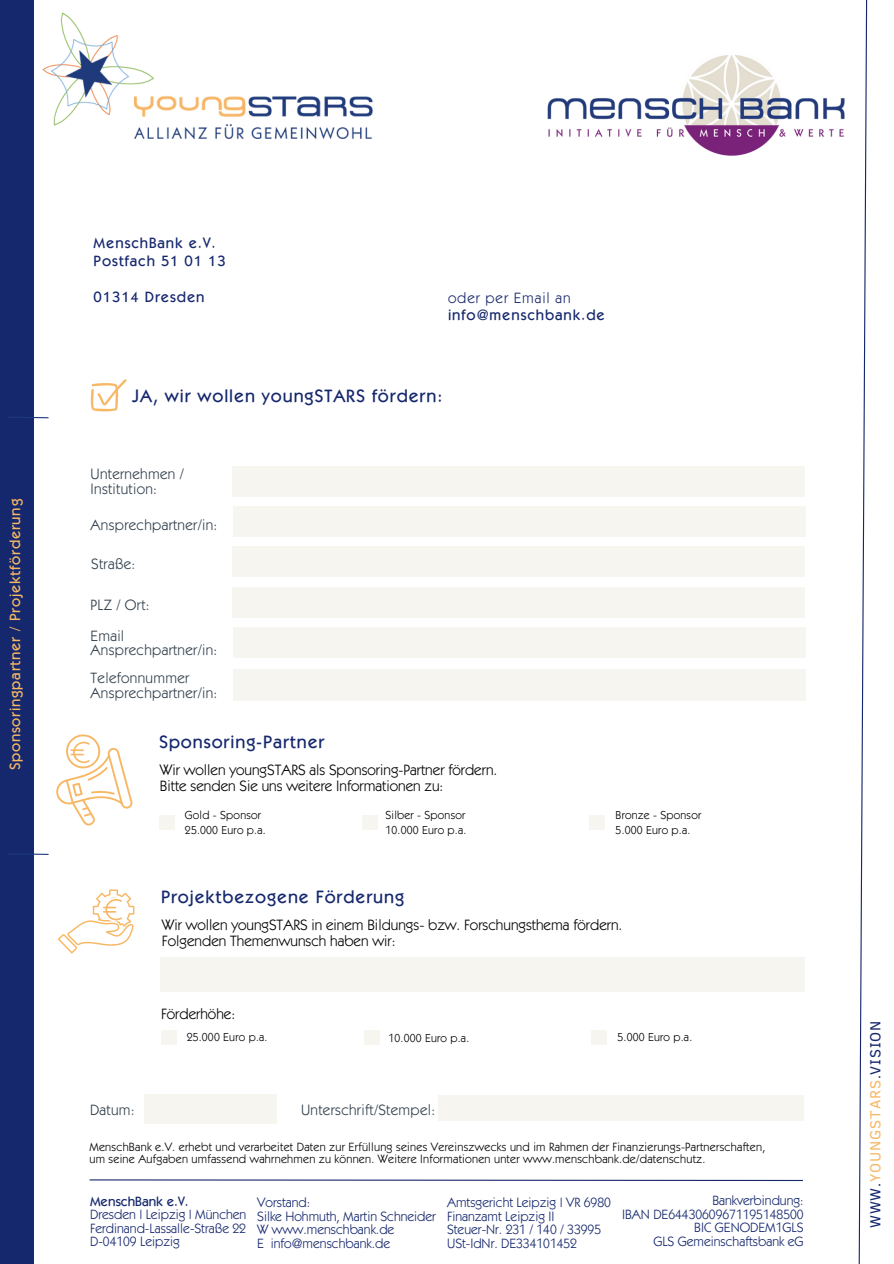
<style>
.page{position:relative;width:894px;height:1264px;background:#fff}
.page>*{position:absolute;margin:0;border:0;box-sizing:border-box;transform-origin:0 0}
.t1{font:500 18px "Itc Kabel";letter-spacing:.05em;color:#15276d}
.t2{font:15px/16.4px "Itc Kabel";color:#000}
.t3{font:15px/14.7px "Itc Kabel";letter-spacing:.02em;color:#313f4c}
.t4{font:500 15px/18px "Itc Kabel";letter-spacing:.06em;color:#15276d}
.t5{font:500 15px "Itc Kabel";letter-spacing:.05em;color:#f7b866}
.t6{font:15px "Clear Sans";letter-spacing:.055em;color:#15276d}
.t7{font:15px "Itc Kabel";letter-spacing:.06em;color:#15276d}
.t8{font:13.5px/13.5px "Itc Kabel";color:#15276d}
.t9{font:500 13.5px "Itc Kabel";color:#15276d}
.t10{font:12px/12px "Itc Kabel";letter-spacing:.02em;color:#000}
.t11{font:11.7px/15.5px "Itc Kabel";letter-spacing:.02em;color:#000}
.s1{color:#f7b866}
</style>
<div class="page">
<div style="left:0;top:0;width:34px;height:1263px;background:#15276d"></div>
<svg style="left:91px;top:379px;width:36px;height:33px"></svg>
<div style="left:232px;top:466px;width:572px;height:30px;background:#f7f5f0"></div>
<div style="left:233px;top:506px;width:572px;height:31px;background:#f7f5f0"></div>
<div style="left:232px;top:546px;width:572px;height:30px;background:#f7f5f0"></div>
<div style="left:232px;top:587px;width:572px;height:30px;background:#f7f5f0"></div>
<div style="left:233px;top:627px;width:572px;height:31px;background:#f7f5f0"></div>
<svg style="left:56px;top:734px;width:76px;height:91px"></svg>
<div style="left:159px;top:815px;width:15px;height:14px;background:#f7f5f0"></div>
<div style="left:362px;top:815px;width:15px;height:14px;background:#f7f5f0"></div>
<div style="left:589px;top:815px;width:15px;height:14px;background:#f7f5f0"></div>
<div style="left:144px;top:1094px;width:133px;height:29px;background:#f7f5f0"></div>
<div style="left:438px;top:1095px;width:365px;height:25px;background:#f7f5f0"></div>
<svg style="left:858px;top:0;width:9px;height:1263px"></svg>
<svg style="left:89px;top:1179px;width:714px;height:2px"></svg>
<img style="left:42px;top:12px;width:331px;height:128px">
<img style="left:547px;top:47px;width:318px;height:113px">
<svg style="left:8px;top:417px;width:41px;height:2px"></svg>
<svg style="left:8px;top:853px;width:41px;height:2px"></svg>
<div style="left:233px;top:670px;width:572px;height:30px;background:#f7f5f0"></div>
<div style="left:161px;top:1030px;width:15px;height:14px;background:#f7f5f0"></div>
<div style="left:364px;top:1030px;width:15px;height:14px;background:#f7f5f0"></div>
<div style="left:591px;top:1030px;width:15px;height:14px;background:#f7f5f0"></div>
<div style="left:161px;top:957px;width:644px;height:34px;background:#f7f5f0"></div>
<svg style="left:58px;top:889px;width:76px;height:64px"></svg>
<p class="t5" style="left:6px;top:770px;width:273px;rotate:-90deg">Sponsoringpartner / Projektförderung</p>
<p class="t4" style="left:94px;top:233px;width:134px">MenschBank e.V.<br>Postfach 51 01 13</p>
<p class="t4" style="left:94px;top:287px;width:112px">01314 Dresden</p>
<p class="t7" style="left:448px;top:289px;width:124px">oder per Email an</p>
<p class="t4" style="left:448px;top:305px;width:158px">info@menschbank.de</p>
<h1 class="t1" style="left:132px;top:385px;width:312px">JA, wir wollen youngSTARS fördern:</h1>
<p class="t3" style="left:91px;top:466px;width:95px">Unternehmen /<br>Institution:</p>
<p class="t3" style="left:91px;top:517px;width:128px">Ansprechpartner/in:</p>
<p class="t3" style="left:91px;top:556px;width:45px">Straße:</p>
<p class="t3" style="left:91px;top:597px;width:60px">PLZ / Ort:</p>
<p class="t3" style="left:91px;top:628px;width:128px">Email<br>Ansprechpartner/in:</p>
<p class="t3" style="left:91px;top:670px;width:128px">Telefonnummer<br>Ansprechpartner/in:</p>
<h1 class="t1" style="left:159px;top:731px;width:167px">Sponsoring-Partner</h1>
<p class="t2" style="left:160px;top:761px;width:339px">Wir wollen youngSTARS als Sponsoring-Partner fördern.<br>Bitte senden Sie uns weitere Informationen zu:</p>
<p class="t11" style="left:185px;top:806px;width:82px">Gold - Sponsor<br>25.000 Euro p.a.</p>
<p class="t11" style="left:385px;top:806px;width:82px">Silber - Sponsor<br>10.000 Euro p.a.</p>
<p class="t11" style="left:615px;top:806px;width:87px">Bronze - Sponsor<br>5.000 Euro p.a.</p>
<h1 class="t1" style="left:161px;top:886px;width:244px">Projektbezogene Förderung</h1>
<p class="t2" style="left:162px;top:916px;width:461px">Wir wollen youngSTARS in einem Bildungs- bzw. Forschungsthema fördern.<br>Folgenden Themenwunsch haben wir:</p>
<p class="t2" style="left:161px;top:1005px;width:76px">Förderhöhe:</p>
<p class="t11" style="left:187px;top:1029px;width:82px">25.000 Euro p.a.</p>
<p class="t11" style="left:388px;top:1029px;width:82px">10.000 Euro p.a.</p>
<p class="t11" style="left:617px;top:1029px;width:76px">5.000 Euro p.a.</p>
<p class="t3" style="left:90px;top:1102px;width:46px">Datum:</p>
<p class="t3" style="left:301px;top:1102px;width:135px">Unterschrift/Stempel:</p>
<p class="t10" style="left:89px;top:1141px;width:677px">MenschBank e.V. erhebt und verarbeitet Daten zur Erfüllung seines Vereinszwecks und im Rahmen der Finanzierungs-Partnerschaften, um seine Aufgaben umfassend wahrnehmen zu können. Weitere Informationen unter www.menschbank.de/datenschutz.</p>
<p class="t9" style="left:90px;top:1193px;width:100px">MenschBank e.V.</p>
<p class="t8" style="left:90px;top:1207px;width:158px;text-align:justify">Dresden | Leipzig | München Ferdinand-Lassalle-Straße 22<br>D-04109 Leipzig</p>
<p class="t8" style="left:257px;top:1195px;width:180px">Vorstand:<br>Silke Hohmuth, Martin Schneider<br>W www.menschbank.de<br>E info@menschbank.de</p>
<p class="t8" style="left:622px;top:1193px;width:183px;text-align:right">Bankverbindung:<br>IBAN DE64430609671195148500<br>BIC GENODEM1GLS<br>GLS Gemeinschaftsbank eG</p>
<p class="t8" style="left:447px;top:1195px;width:165px">Amtsgericht Leipzig | VR 6980<br>Finanzamt Leipzig II<br>Steuer-Nr. 231 / 140 / 33995<br>USt-IdNr. DE334101452</p>
<p class="t6" style="left:864px;top:1227px;width:208px;rotate:-90deg">WWW.<span class="s1">YOUNGSTARS</span>.VISION</p>
</div>
